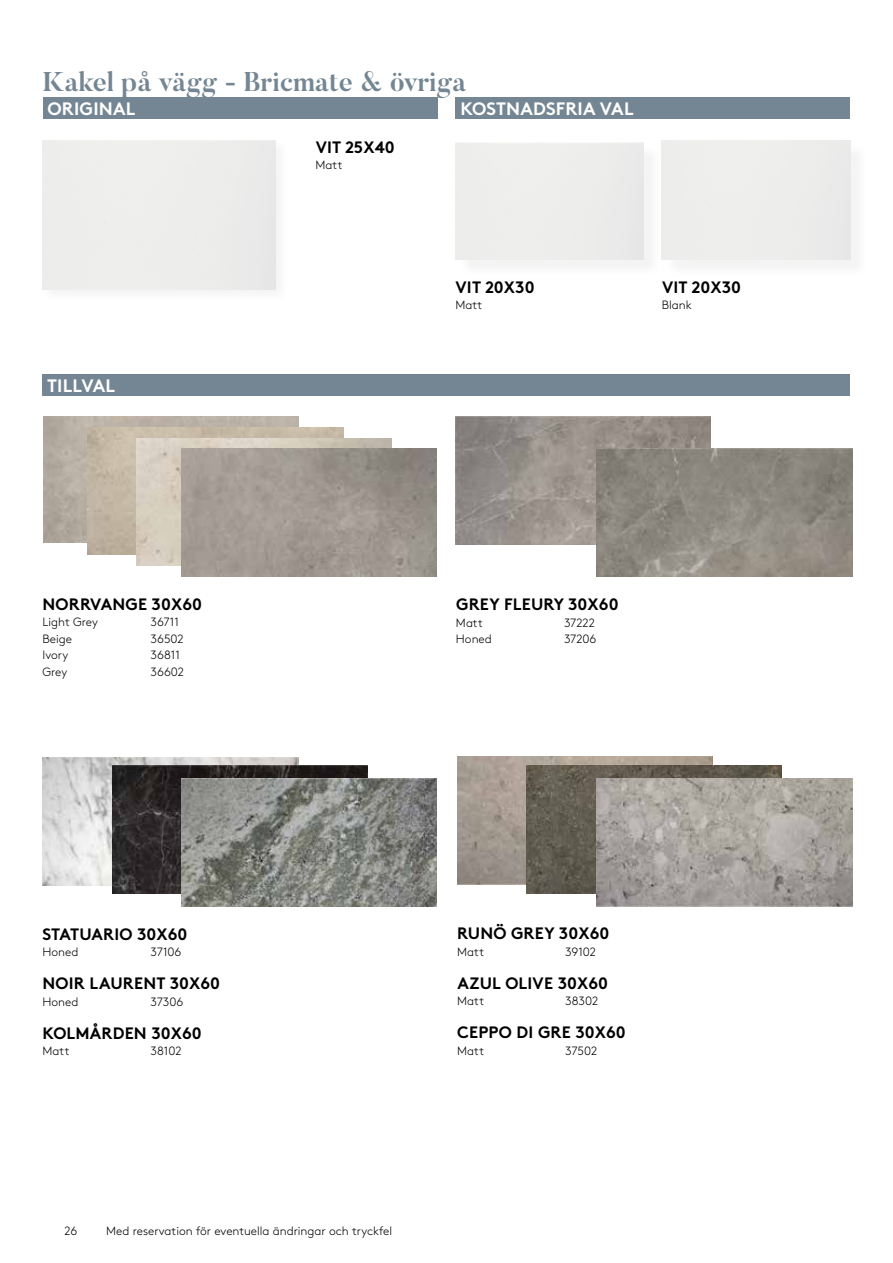
<style>
.page{position:relative;width:893px;height:1263px;background:#fff}
.page>*{position:absolute;margin:0;border:0;box-sizing:border-box;transform-origin:0 0}
.t1{font:700 27px "Butler";color:#748693}
.t2{font:700 18px "Brown Std";letter-spacing:.01em;color:#fff}
.t3{font:700 16.5px "Brown Std";letter-spacing:.005em;color:#000}
.t4{font:300 12px "Brown Std";color:#000}
</style>
<div class="page">
<div style="left:43px;top:98px;width:394px;height:21px;background:#748693"></div>
<div style="left:43px;top:374px;width:807px;height:21px;background:#748693"></div>
<div style="left:455px;top:98px;width:395px;height:21px;background:#748693"></div>
<div style="left:458px;top:145px;width:204px;height:133px;background:#000;opacity:.05"></div>
<div style="left:664px;top:143px;width:205px;height:135px;background:#000;opacity:.05"></div>
<div style="left:40px;top:138px;width:250px;height:165px;background:#000;opacity:.05"></div>
<div style="left:43px;top:140px;width:232px;height:149px;background:#ededec"></div>
<img style="left:456px;top:417px;width:255px;height:127px">
<img style="left:597px;top:449px;width:255px;height:127px">
<img style="left:43px;top:417px;width:255px;height:126px">
<img style="left:88px;top:427px;width:255px;height:128px">
<img style="left:457px;top:757px;width:255px;height:127px">
<img style="left:527px;top:765px;width:255px;height:128px">
<img style="left:597px;top:779px;width:255px;height:127px">
<img style="left:43px;top:757px;width:255px;height:128px">
<img style="left:112px;top:765px;width:256px;height:128px">
<img style="left:181px;top:779px;width:255px;height:127px">
<img style="left:137px;top:438px;width:255px;height:128px">
<img style="left:182px;top:449px;width:255px;height:127px">
<h1 class="t1" style="left:43px;top:64px;width:425px">Kakel på vägg - Bricmate &amp; övriga</h1>
<h2 class="t2" style="left:460px;top:98px;width:175px">KOSTNADSFRIA VAL</h2>
<h2 class="t2" style="left:47px;top:98px;width:89px">ORIGINAL</h2>
<h3 class="t3" style="left:316px;top:137px;width:81px">VIT 25X40</h3>
<p class="t4" style="left:316px;top:158px;width:28px">Matt</p>
<h2 class="t2" style="left:47px;top:374px;width:70px">TILLVAL</h2>
<h3 class="t3" style="left:456px;top:277px;width:81px">VIT 20X30</h3>
<p class="t4" style="left:455px;top:298px;width:28px">Matt</p>
<h3 class="t3" style="left:662px;top:277px;width:81px">VIT 20X30</h3>
<p class="t4" style="left:662px;top:298px;width:31px">Blank</p>
<h3 class="t3" style="left:43px;top:594px;width:161px">NORRVANGE 30X60</h3>
<p class="t4" style="left:43px;top:615px;width:57px">Light Grey</p>
<p class="t4" style="left:151px;top:615px;width:30px">36711</p>
<p class="t4" style="left:43px;top:632px;width:31px">Beige</p>
<p class="t4" style="left:151px;top:632px;width:35px">36502</p>
<p class="t4" style="left:43px;top:648px;width:27px">Ivory</p>
<p class="t4" style="left:151px;top:648px;width:31px">36811</p>
<p class="t4" style="left:43px;top:665px;width:26px">Grey</p>
<p class="t4" style="left:151px;top:665px;width:35px">36602</p>
<h3 class="t3" style="left:456px;top:594px;width:164px">GREY FLEURY 30X60</h3>
<p class="t4" style="left:456px;top:616px;width:28px">Matt</p>
<p class="t4" style="left:564px;top:616px;width:33px">37222</p>
<p class="t4" style="left:456px;top:632px;width:37px">Honed</p>
<p class="t4" style="left:564px;top:632px;width:34px">37206</p>
<h3 class="t3" style="left:43px;top:924px;width:146px">STATUARIO 30X60</h3>
<p class="t4" style="left:43px;top:945px;width:37px">Honed</p>
<p class="t4" style="left:151px;top:945px;width:32px">37106</p>
<h3 class="t3" style="left:43px;top:973px;width:179px">NOIR LAURENT 30X60</h3>
<p class="t4" style="left:43px;top:995px;width:37px">Honed</p>
<p class="t4" style="left:151px;top:995px;width:34px">37306</p>
<h3 class="t3" style="left:43px;top:1023px;width:161px">KOLMÅRDEN 30X60</h3>
<p class="t4" style="left:43px;top:1044px;width:28px">Matt</p>
<p class="t4" style="left:151px;top:1044px;width:33px">38102</p>
<h3 class="t3" style="left:457px;top:923px;width:154px">RUNÖ GREY 30X60</h3>
<p class="t4" style="left:457px;top:945px;width:28px">Matt</p>
<p class="t4" style="left:565px;top:945px;width:32px">39102</p>
<h3 class="t3" style="left:457px;top:973px;width:152px">AZUL OLIVE 30X60</h3>
<p class="t4" style="left:457px;top:994px;width:28px">Matt</p>
<p class="t4" style="left:565px;top:994px;width:35px">38302</p>
<h3 class="t3" style="left:457px;top:1022px;width:170px">CEPPO DI GRE 30X60</h3>
<p class="t4" style="left:457px;top:1044px;width:28px">Matt</p>
<p class="t4" style="left:565px;top:1044px;width:34px">37502</p>
<p class="t4" style="left:65px;top:1224px;width:14px">26</p>
<p class="t4" style="left:106px;top:1224px;width:287px">Med reservation för eventuella ändringar och tryckfel</p>
</div>
